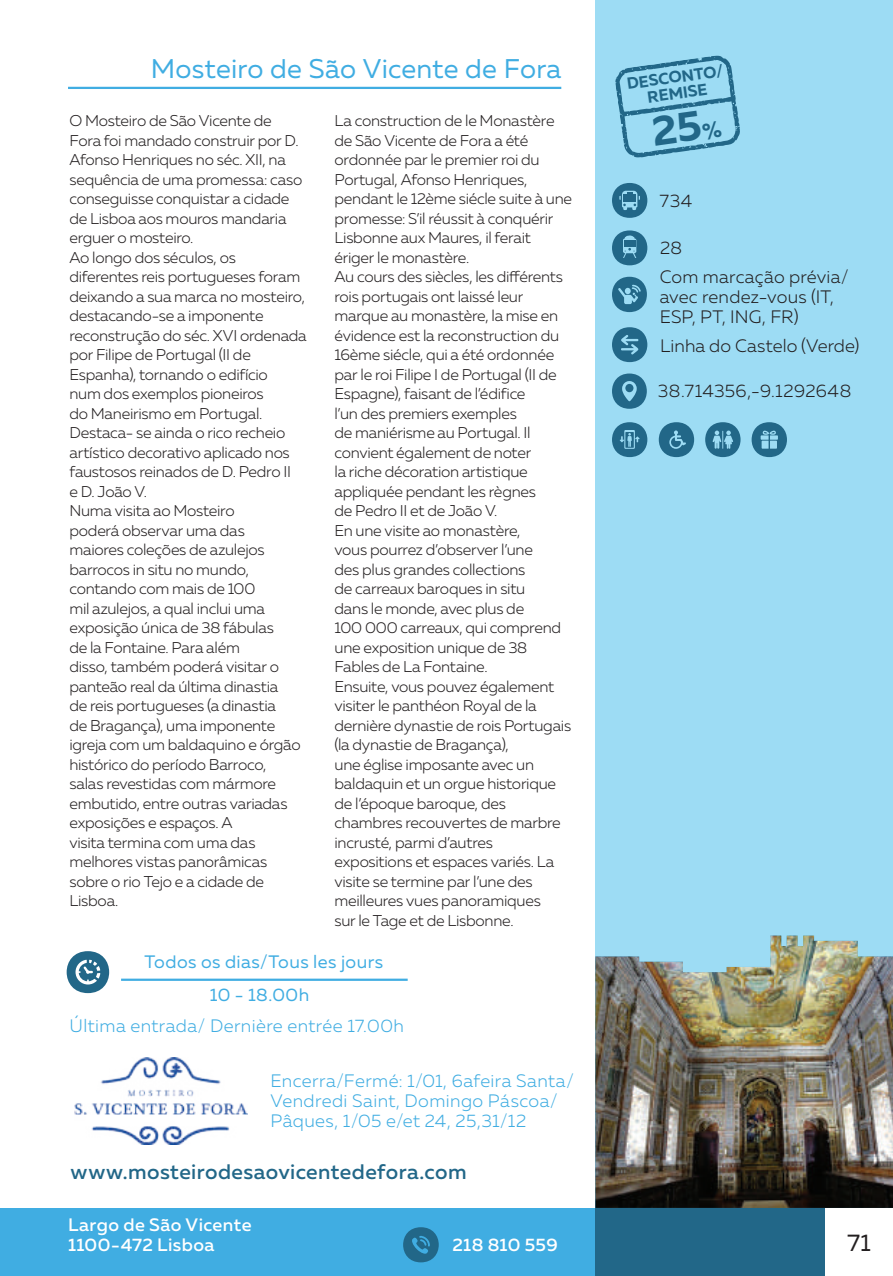
<style>
.page{position:relative;width:893px;height:1276px;background:#fff}
.page>*{position:absolute;margin:0;border:0;box-sizing:border-box;transform-origin:0 0}
.t1{font:27px "Muller";letter-spacing:.01em;color:#40ade2}
.t2{font:24px "Muller";color:#231f20}
.t3{font:500 21px "Muller";letter-spacing:.02em;color:#226788}
.t4{font:300 18px/20.1px "Muller";letter-spacing:.025em;color:#40ade2}
.t5{font:300 18px/20.1px "Muller";letter-spacing:.01em;color:#231f20}
.t6{font:500 18px/20.1px "Muller";letter-spacing:.025em;color:#fff}
.t7{font:18px/32.7px "Muller";letter-spacing:.025em;color:#40ade2;text-align:center}
.t8{font:700 16.2px/16.2px "Muller";color:#226788;text-align:center}
.t9{font:300 15.6px/19.5px "Muller";letter-spacing:-.015em;color:#231f20}
</style>
<div class="page">
<div style="left:595px;top:0;width:298px;height:1276px;background:#9ddcf4"></div>
<div style="left:825px;top:1208px;width:68px;height:68px;background:#fff"></div>
<div style="left:0;top:1208px;width:595px;height:68px;background:#40ade2"></div>
<div style="left:595px;top:1208px;width:230px;height:68px;background:#226788"></div>
<hr style="left:68px;top:87px;width:493px;height:2px;background:#40ade2">
<svg style="left:403px;top:1227px;width:36px;height:35px"></svg>
<img style="left:595px;top:935px;width:298px;height:273px">
<svg style="left:612px;top:183px;width:35px;height:35px"></svg>
<div style="left:623px;top:195px;width:13px;height:7px;background:#226788"></div>
<svg style="left:612px;top:327px;width:35px;height:35px"></svg>
<svg style="left:612px;top:373px;width:35px;height:36px"></svg>
<svg style="left:612px;top:277px;width:35px;height:35px"></svg>
<svg style="left:752px;top:422px;width:35px;height:35px"></svg>
<svg style="left:612px;top:230px;width:35px;height:35px"></svg>
<svg style="left:659px;top:422px;width:35px;height:35px"></svg>
<svg style="left:705px;top:422px;width:35px;height:35px"></svg>
<svg style="left:612px;top:422px;width:35px;height:35px"></svg>
<img style="left:75px;top:1057px;width:173px;height:88px">
<hr style="left:121px;top:978px;width:287px;height:3px;background:#40ade2">
<svg style="left:67px;top:951px;width:42px;height:42px"></svg>
<svg style="left:615px;top:56px;width:125px;height:102px"></svg>
<h1 class="t1" style="left:151px;top:52px;width:412px">Mosteiro de São Vicente de Fora</h1>
<p class="t8" style="left:626px;top:76px;width:99px;rotate:-8deg">DESCONTO/<br>REMISE</p>
<p class="t9" style="left:69px;top:111px;width:239px">O Mosteiro de São Vicente de<br>Fora foi mandado construir por D.<br>Afonso Henriques no séc. XII, na sequência de uma promessa: caso conseguisse conquistar a cidade de Lisboa aos mouros mandaria erguer o mosteiro.<br>Ao longo dos séculos, os diferentes reis portugueses foram deixando a sua marca no mosteiro, destacando-se a imponente reconstrução do séc. XVI ordenada por Filipe de Portugal (II de<br>Espanha), tornando o edifício<br>num dos exemplos pioneiros<br>do Maneirismo em Portugal.<br>Destaca- se ainda o rico recheio artístico decorativo aplicado nos faustosos reinados de D. Pedro II<br>e D. João V.<br>Numa visita ao Mosteiro<br>poderá observar uma das<br>maiores coleções de azulejos barrocos in situ no mundo, contando com mais de 100<br>mil azulejos, a qual inclui uma exposição única de 38 fábulas<br>de la Fontaine. Para além<br>disso, também poderá visitar o panteão real da última dinastia<br>de reis portugueses (a dinastia<br>de Bragança), uma imponente igreja com um baldaquino e órgão histórico do período Barroco,<br>salas revestidas com mármore embutido, entre outras variadas exposições e espaços. A<br>visita termina com uma das melhores vistas panorâmicas sobre o rio Tejo e a cidade de<br>Lisboa.</p>
<p class="t9" style="left:335px;top:111px;width:239px">La construction de le Monastère de São Vicente de Fora a été ordonnée par le premier roi du<br>Portugal, Afonso Henriques, pendant le 12ème siécle suite à une promesse: S’il réussit à conquérir<br>Lisbonne aux Maures, il ferait ériger le monastère.<br>Au cours des siècles, les différents rois portugais ont laissé leur marque au monastère, la mise en évidence est la reconstruction du<br>16ème siécle, qui a été ordonnée par le roi Filipe I de Portugal (II de<br>Espagne), faisant de l’édifice<br>l’un des premiers exemples<br>de maniérisme au Portugal. Il convient également de noter<br>la riche décoration artistique appliquée pendant les règnes<br>de Pedro II et de João V.<br>En une visite ao monastère,<br>vous pourrez d’observer l’une<br>des plus grandes collections<br>de carreaux baroques in situ<br>dans le monde, avec plus de<br>100 000 carreaux, qui comprend une exposition unique de 38<br>Fables de La Fontaine.<br>Ensuite, vous pouvez également visiter le panthéon Royal de la dernière dynastie de rois Portugais (la dynastie de Bragança),<br>une église imposante avec un baldaquin et un orgue historique de l’époque baroque, des chambres recouvertes de marbre incrusté, parmi d’autres expositions et espaces variés. La visite se termine par l’une des meilleures vues panoramiques<br>sur le Tage et de Lisbonne.</p>
<p class="t7" style="left:144px;top:945px;width:240px">Todos os dias/Tous les jours<br>10 - 18.00h</p>
<p class="t4" style="left:69px;top:1015px;width:336px">Última entrada/ Dernière entrée 17.00h</p>
<p class="t4" style="left:271px;top:1070px;width:305px">Encerra/Fermé: 1/01, 6afeira Santa/<br>Vendredi Saint, Domingo Páscoa/<br>Pâques, 1/05 e/et 24, 25,31/12</p>
<h3 class="t3" style="left:71px;top:1159px;width:398px">www.mosteirodesaovicentedefora.com</h3>
<p class="t5" style="left:660px;top:191px;width:34px">734</p>
<p class="t5" style="left:660px;top:238px;width:23px">28</p>
<p class="t5" style="left:660px;top:266px;width:190px">Com marcação prévia/ avec rendez-vous (IT,<br>ESP, PT, ING, FR)</p>
<p class="t5" style="left:660px;top:335px;width:201px">Linha do Castelo (Verde)</p>
<p class="t5" style="left:658px;top:381px;width:195px">38.714356,-9.1292648</p>
<p class="t6" style="left:68px;top:1214px;width:185px">Largo de São Vicente<br>1100-472 Lisboa</p>
<p class="t6" style="left:452px;top:1234px;width:107px">218 810 559</p>
<h2 class="t2" style="left:847px;top:1228px;width:25px">71</h2>
</div>
